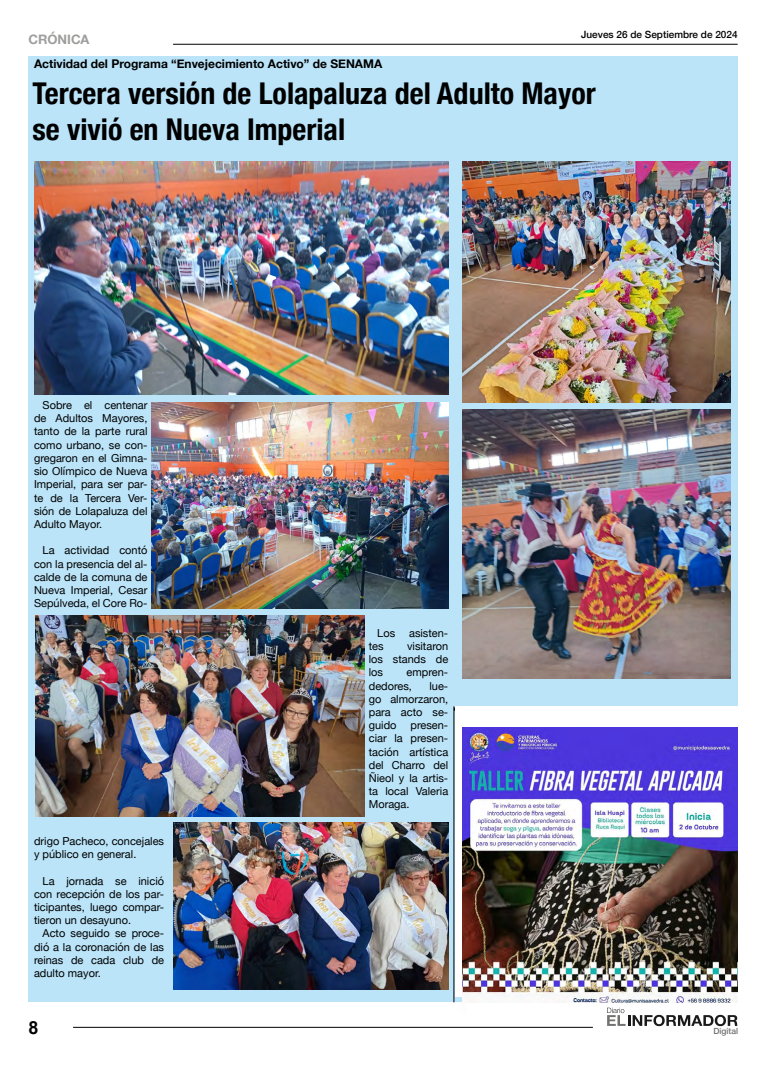
<style>
.page{position:relative;width:766px;height:1078px;background:#fff}
.page>*{position:absolute;margin:0;border:0;box-sizing:border-box;transform-origin:0 0}
.t1{font:700 condensed 30px/36px "Helvetica Neue";color:#000}
.t2{font:700 18px "Arial";color:#000}
.t3{font:700 13px "Helvetica Neue";color:#9d9d9c}
.t4{font:700 12px "Helvetica Neue";color:#000}
.t5{font:11px/13.2px "Helvetica Neue";color:#000;text-align:justify}
.t6{font:500 10px "Helvetica Neue";color:#000}
.t7{font:500 8.5px "Helvetica Neue";color:#717170}
</style>
<div class="page">
<hr style="left:173px;top:44px;width:564px;height:1px;background:#000">
<hr style="left:73px;top:1026px;width:519px;height:1px;background:#000">
<svg style="left:607px;top:1007px;width:130px;height:18px"></svg>
<div style="left:28px;top:57px;width:709px;height:945px;background:#bbe4f9"></div>
<hr style="left:233px;top:1077px;width:131px;height:1px;background:#000">
<hr style="left:454px;top:707px;width:283px;height:3px;background:#000">
<div style="left:455px;top:709px;width:11px;height:304px;background:#000;opacity:.75"></div>
<hr style="left:453px;top:706px;width:1px;height:296px;background:#000">
<div style="left:455px;top:706px;width:282px;height:290px;background:#fff"></div>
<img style="left:462px;top:727px;width:275px;height:275px">
<img style="left:462px;top:162px;width:268px;height:241px">
<img style="left:34px;top:162px;width:414px;height:232px">
<img style="left:152px;top:403px;width:296px;height:205px">
<img style="left:462px;top:410px;width:268px;height:267px">
<img style="left:35px;top:615px;width:329px;height:201px">
<img style="left:173px;top:822px;width:275px;height:166px">
<p class="t3" style="left:28px;top:29px;width:63px">CRÓNICA</p>
<p class="t4" style="left:34px;top:55px;width:349px">Actividad del Programa “Envejecimiento Activo” de SENAMA</p>
<p class="t6" style="left:581px;top:27px;width:158px">Jueves 26 de Septiembre de 2024</p>
<h1 class="t1" style="left:33px;top:73px;width:564px">Tercera versión de Lolapaluza del Adulto Mayor se vivió en Nueva Imperial</h1>
<p class="t5" style="left:34px;top:399px;width:115px;text-indent:9px">Sobre el centenar de Adultos Mayores, tanto de la parte rural como urbano, se con&shy;gregaron en el Gimna&shy;sio Olímpico de Nueva Imperial, para ser par&shy;te de la Tercera Ver&shy;sión de Lolapaluza del Adulto Mayor.</p>
<p class="t5" style="left:34px;top:544px;width:115px;text-indent:9px">La actividad contó con la presencia del al&shy;calde de la comuna de Nueva Imperial, Cesar Sepúlveda, el Core Ro-</p>
<p class="t5" style="left:34px;top:834px;width:131px">drigo Pacheco, concejales y público en general.</p>
<p class="t5" style="left:34px;top:874px;width:131px;text-indent:9px">La jornada se inició con recepción de los par&shy;ticipantes, luego compar&shy;tieron un desayuno.</p>
<p class="t5" style="left:34px;top:927px;width:131px;text-indent:9px">Acto seguido se proce&shy;dió a la coronación de las reinas de cada club de adulto mayor.</p>
<p class="t5" style="left:377px;top:626px;width:19px">Los</p>
<p class="t5" style="left:409px;top:626px;width:41px">asisten-</p>
<p class="t5" style="left:369px;top:640px;width:16px">tes</p>
<p class="t5" style="left:369px;top:640px;width:81px;text-indent:38px">visitaron los stands de los</p>
<p class="t5" style="left:369px;top:666px;width:81px;text-indent:38px">empren&shy;dedores,</p>
<p class="t5" style="left:369px;top:679px;width:81px;text-indent:61px">lue&shy;go almorzaron, para acto se&shy;guido</p>
<p class="t5" style="left:369px;top:719px;width:81px;text-indent:42px">presen&shy;ciar la presen&shy;tación artística del Charro del Ñieol y la artis&shy;ta local Valeria Moraga.</p>
<h2 class="t2" style="left:28px;top:1015px;width:12px">8</h2>
<p class="t7" style="left:713px;top:1023px;width:26px">Digital</p>
</div>
